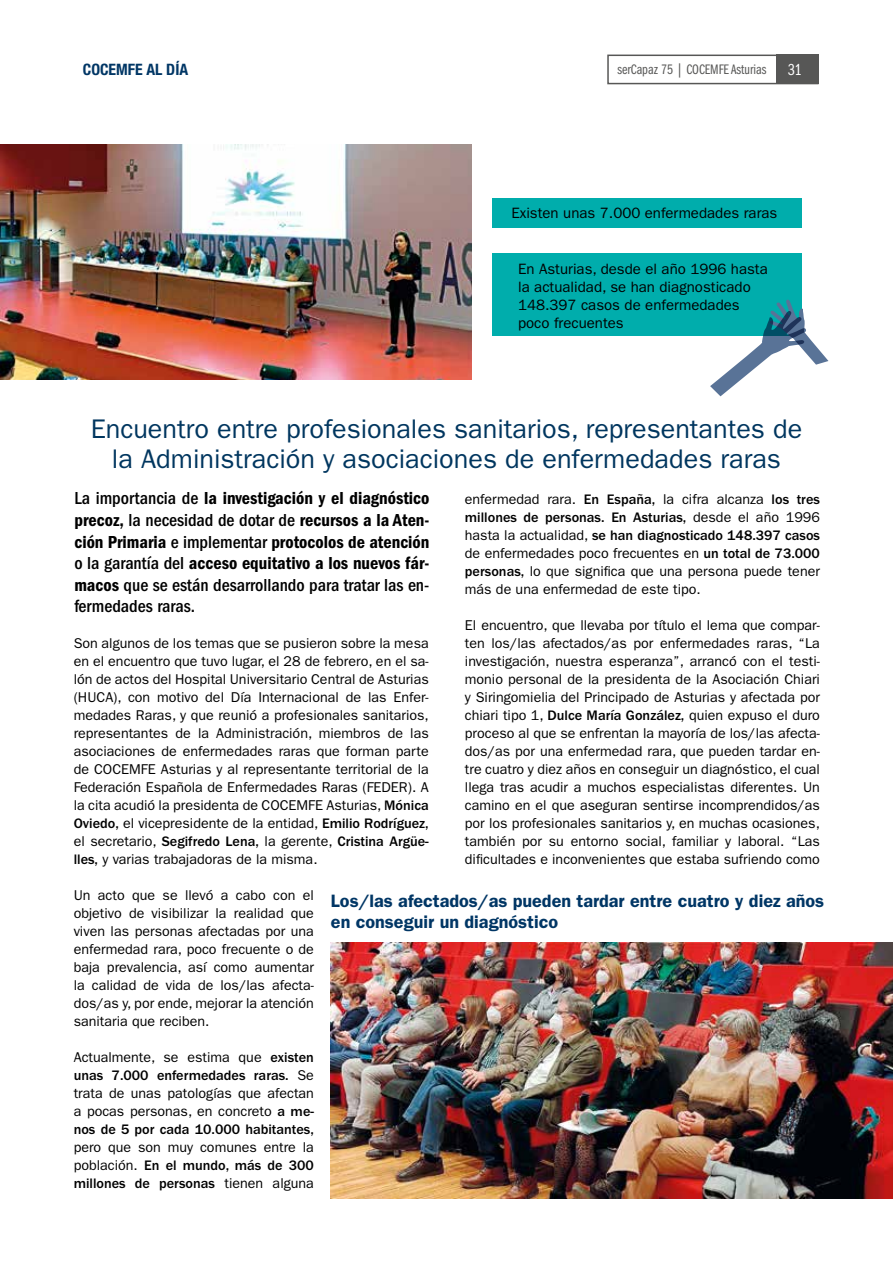
<style>
.page{position:relative;width:893px;height:1263px;background:#fff}
.page>*{position:absolute;margin:0;border:0;box-sizing:border-box;transform-origin:0 0}
.t1{font:27px/30px "ITC Franklin Gothic Std";color:#00365f;text-align:center}
.t2{font:18px/21.6px "ITC Franklin Gothic Std Dm Cd";color:#000;text-align:justify}
.t3{font:600 18px/21.6px "ITC Franklin Gothic Std";color:#003665}
.t4{font:500 condensed 18px/21.6px "ITC Franklin Gothic Std";color:#000}
.t5{font:16.5px "ITC Franklin Gothic Std Bk Cp";color:#fff}
.t6{font:700 condensed 15.75px "Helvetica Neue LT Std";color:#003665}
.t7{font:15px/18px "ITC Franklin Gothic Std";color:#000}
.t8{font:14.25px/18px "ITC Franklin Gothic Std";color:#000;text-align:justify}
.t9{font:14.25px "ITC Franklin Gothic Std Bk Cp";color:#575756}
.s1{font-family:"ITC Franklin Gothic Std";font-weight:500;font-stretch:condensed}
.s2{font-family:"ITC Franklin Gothic Std Dm Cd";font-weight:400;font-stretch:normal}
.s3{font-weight:500}
</style>
<div class="page">
<div style="left:607px;top:55px;width:212px;height:29px;border:2px solid #575756"></div>
<div style="left:776px;top:55px;width:42px;height:29px;background:#575756"></div>
<div style="left:492px;top:198px;width:309px;height:30px;background:#00adac"></div>
<img style="left:0;top:145px;width:471px;height:235px">
<div style="left:492px;top:254px;width:309px;height:82px;background:#00adac"></div>
<img style="left:331px;top:943px;width:562px;height:255px">
<svg style="left:710px;top:299px;width:118px;height:97px"></svg>
<p class="t6" style="left:83px;top:60px;width:107px">COCEMFE AL DÍA</p>
<p class="t9" style="left:617px;top:62px;width:150px">serCapaz 75 | COCEMFE Asturias</p>
<p class="t5" style="left:788px;top:61px;width:16px">31</p>
<p class="t7" style="left:511px;top:204px;width:268px">Existen unas 7.000 enfermedades raras</p>
<p class="t7" style="left:518px;top:260px;width:251px">En Asturias, desde el año 1996 hasta la actualidad, se han diagnosticado<br>148.397 casos de enfermedades poco frecuentes</p>
<h1 class="t1" style="left:91px;top:414px;width:713px">Encuentro entre profesionales sanitarios, representantes de la Administración y asociaciones de enfermedades raras</h1>
<p class="t2" style="left:74px;top:488px;width:357px"><span class="s1">La importancia de</span> la investigación y el diagnóstico precoz, <span class="s1">la necesidad de dotar de</span> recursos a la Aten&shy;ción Primaria <span class="s1">e implementar</span> protocolos de atención <span class="s1">o la garantía del</span> acceso equitativo a los nuevos fár-</p>
<p class="t4" style="left:74px;top:574px;width:357px"><span class="s2">macos</span> que se están desarrollando para tratar las en&shy;fermedades raras.</p>
<p class="t8" style="left:74px;top:634px;width:357px">Son algunos de los temas que se pusieron sobre la mesa en el encuentro que tuvo lugar, el 28 de febrero, en el sa&shy;lón de actos del Hospital Universitario Central de Asturias (HUCA), con motivo del Día Internacional de las Enfer&shy;medades Raras, y que reunió a profesionales sanitarios, representantes de la Administración, miembros de las asociaciones de enfermedades raras que forman parte de COCEMFE Asturias y al representante territorial de la Federación Española de Enfermedades Raras (FEDER). A la cita acudió la presidenta de COCEMFE Asturias, <span class="s3">Mónica Oviedo,</span> el vicepresidente de la entidad, <span class="s3">Emilio Rodríguez, </span>el secretario, <span class="s3">Segifredo Lena,</span> la gerente, <span class="s3">Cristina Argüe&shy;lles,</span> y varias trabajadoras de la misma.</p>
<p class="t8" style="left:74px;top:886px;width:242px">Un acto que se llevó a cabo con el objetivo de visibilizar la realidad que viven las personas afectadas por una enfermedad rara, poco frecuente o de baja prevalencia, así como aumentar la calidad de vida de los/las afecta&shy;dos/as y, por ende, mejorar la atención sanitaria que reciben.</p>
<p class="t8" style="left:74px;top:1048px;width:242px">Actualmente, se estima que <span class="s3">existen unas 7.000 enfermedades raras.</span> Se trata de unas patologías que afectan a pocas personas, en concreto <span class="s3">a me&shy;nos de 5 por cada 10.000 habitantes,</span></p>
<p class="t8" style="left:74px;top:1138px;width:242px">pero que son muy comunes entre la población. <span class="s3">En el mundo, más de 300 millones de personas</span> tienen alguna</p>
<p class="t8" style="left:465px;top:490px;width:357px">enfermedad rara. <span class="s3">En España,</span> la cifra alcanza <span class="s3">los tres millones de personas. En Asturias,</span> desde el año 1996 hasta la actualidad, <span class="s3">se han diagnosticado 148.397 casos </span>de enfermedades poco frecuentes en <span class="s3">un total de 73.000 personas,</span> lo que significa que una persona puede tener más de una enfermedad de este tipo.</p>
<p class="t8" style="left:465px;top:616px;width:357px">El encuentro, que llevaba por título el lema que compar&shy;ten los/las afectados/as por enfermedades raras, “La investigación, nuestra esperanza”, arrancó con el testi&shy;monio personal de la presidenta de la Asociación Chiari y Siringomielia del Principado de Asturias y afectada por chiari tipo 1, <span class="s3">Dulce María González,</span> quien expuso el duro proceso al que se enfrentan la mayoría de los/las afecta&shy;dos/as por una enfermedad rara, que pueden tardar en&shy;tre cuatro y diez años en conseguir un diagnóstico, el cual llega tras acudir a muchos especialistas diferentes. Un camino en el que aseguran sentirse incomprendidos/as por los profesionales sanitarios y, en muchas ocasiones, también por su entorno social, familiar y laboral. “Las dificultades e inconvenientes que estaba sufriendo como</p>
<p class="t3" style="left:331px;top:890px;width:495px">Los/las afectados/as pueden tardar entre cuatro y diez años en conseguir un diagnóstico</p>
</div>
